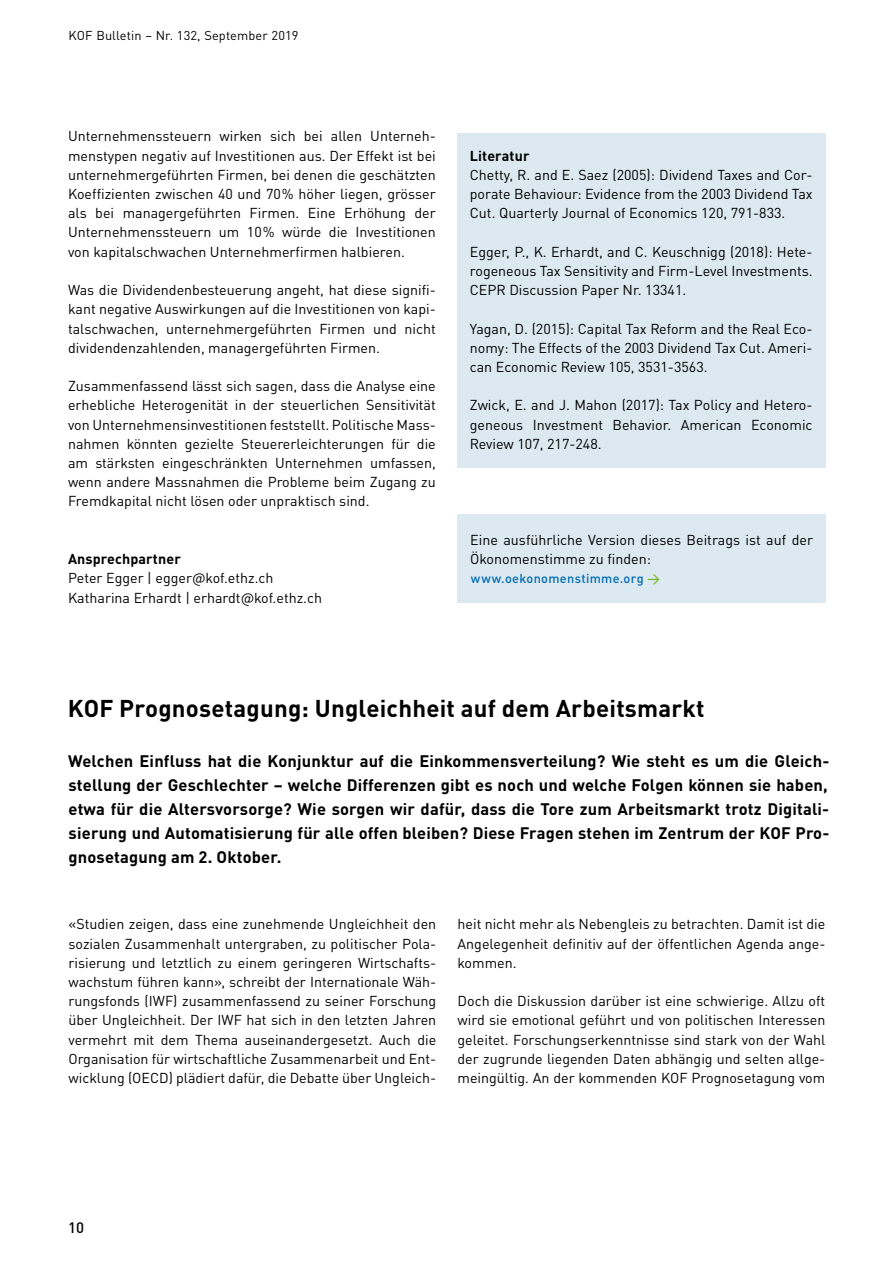
<style>
.page{position:relative;width:893px;height:1263px;background:#fff}
.page>*{position:absolute;margin:0;border:0;box-sizing:border-box;transform-origin:0 0}
.t1{font:700 24px "DIN Pro";letter-spacing:.01em;color:#000}
.t2{font:700 16.5px/24px "DIN Pro";letter-spacing:.01em;color:#000;text-align:justify}
.t3{font:500 15px "DIN Pro";color:#000}
.t4{font:14.25px/19.2px "DIN Pro";color:#000;text-align:justify}
.t5{font:700 14.25px "DIN Pro";letter-spacing:.01em;color:#000}
.t6{font:12.75px "DIN Pro";letter-spacing:.01em;color:#000}
.t7{font:500 12.75px "DIN Pro";letter-spacing:.025em;color:#0069b4}
.s1{color:#76b82a}
</style>
<div class="page">
<div style="left:458px;top:514px;width:368px;height:89px;background:#dde9f0"></div>
<div style="left:457px;top:133px;width:368px;height:335px;background:#dde9f0"></div>
<p class="t6" style="left:69px;top:25px;width:232px">KOF Bulletin – Nr. 132, September 2019</p>
<p class="t4" style="left:68px;top:125px;width:369px">Unternehmenssteuern wirken sich bei allen Unterneh&shy;menstypen negativ auf Investitionen aus. Der Effekt ist bei unternehmergeführten Firmen, bei denen die geschätzten Koeffizienten zwischen 40 und 70% höher liegen, grösser als bei managergeführten Firmen. Eine Erhöhung der Unternehmenssteuern um 10% würde die Investitionen von kapitalschwachen Unternehmerfirmen halbieren.</p>
<p class="t4" style="left:68px;top:279px;width:369px">Was die Dividendenbesteuerung angeht, hat diese signifi&shy;kant negative Auswirkungen auf die Investitionen von kapi&shy;talschwachen, unternehmergeführten Firmen und nicht dividendenzahlenden, managergeführten Firmen.</p>
<p class="t4" style="left:68px;top:375px;width:369px">Zusammenfassend lässt sich sagen, dass die Analyse eine erhebliche Heterogenität in der steuerlichen Sensitivität von Unternehmensinvestitionen feststellt. Politische Mass&shy;nahmen könnten gezielte Steuererleichterungen für die am stärksten eingeschränkten Unternehmen umfassen, wenn andere Massnahmen die Probleme beim Zugang zu Fremdkapital nicht lösen oder unpraktisch sind.</p>
<p class="t5" style="left:68px;top:547px;width:114px">Ansprechpartner</p>
<p class="t4" style="left:68px;top:567px;width:256px">Peter Egger | egger@kof.ethz.ch<br>Katharina Erhardt | erhardt@kof.ethz.ch</p>
<p class="t5" style="left:470px;top:144px;width:61px">Literatur</p>
<p class="t4" style="left:470px;top:164px;width:344px">Chetty, R. and E. Saez (2005): Dividend Taxes and Cor&shy;porate Behaviour: Evidence from the 2003 Dividend Tax Cut. Quarterly Journal of Economics 120, 791-833.</p>
<p class="t4" style="left:470px;top:241px;width:344px">Egger, P., K. Erhardt, and C. Keuschnigg (2018): Hete&shy;rogeneous Tax Sensitivity and Firm-Level Investments.<br>CEPR Discussion Paper Nr. 13341.</p>
<p class="t4" style="left:470px;top:317px;width:344px">Yagan, D. (2015): Capital Tax Reform and the Real Eco&shy;nomy: The Effects of the 2003 Dividend Tax Cut. Ameri&shy;can Economic Review 105, 3531-3563.</p>
<p class="t4" style="left:470px;top:394px;width:344px">Zwick, E. and J. Mahon (2017): Tax Policy and Hetero&shy;geneous Investment Behavior. American Economic Review 107, 217-248.</p>
<p class="t4" style="left:470px;top:529px;width:344px">Eine ausführliche Version dieses Beitrags ist auf der<br>Ökonomenstimme zu finden:</p>
<p class="t7" style="left:471px;top:568px;width:191px">www.oekonomenstimme.org <span class="s1">→</span></p>
<h1 class="t1" style="left:68px;top:688px;width:638px">KOF Prognosetagung: Ungleichheit auf dem Arbeitsmarkt</h1>
<p class="t2" style="left:68px;top:747px;width:763px">Welchen Einfluss hat die Konjunktur auf die Einkommensverteilung? Wie steht es um die Gleich&shy;stellung der Geschlechter – welche Differenzen gibt es noch und welche Folgen können sie haben, etwa für die Altersvorsorge? Wie sorgen wir dafür, dass die Tore zum Arbeitsmarkt trotz Digitali&shy;sierung und Automatisierung für alle offen bleiben? Diese Fragen stehen im Zentrum der KOF Pro&shy;gnosetagung am 2. Oktober.</p>
<p class="t4" style="left:68px;top:913px;width:369px">«Studien zeigen, dass eine zunehmende Ungleichheit den sozialen Zusammenhalt untergraben, zu politischer Pola&shy;risierung und letztlich zu einem geringeren Wirtschafts&shy;wachstum führen kann», schreibt der Internationale Wäh&shy;rungsfonds (IWF) zusammenfassend zu seiner Forschung über Ungleichheit. Der IWF hat sich in den letzten Jahren vermehrt mit dem Thema auseinandergesetzt. Auch die Organisation für wirtschaftliche Zusammenarbeit und Ent&shy;wicklung (OECD) plädiert dafür, die Debatte über Ungleich-</p>
<p class="t4" style="left:458px;top:913px;width:369px">heit nicht mehr als Nebengleis zu betrachten. Damit ist die Angelegenheit definitiv auf der öffentlichen Agenda ange&shy;kommen.</p>
<p class="t4" style="left:458px;top:990px;width:369px">Doch die Diskussion darüber ist eine schwierige. Allzu oft wird sie emotional geführt und von politischen Interessen geleitet. Forschungserkenntnisse sind stark von der Wahl der zugrunde liegenden Daten abhängig und selten allge&shy;meingültig. An der kommenden KOF Prognosetagung vom</p>
<p class="t3" style="left:68px;top:1215px;width:18px">10</p>
</div>
